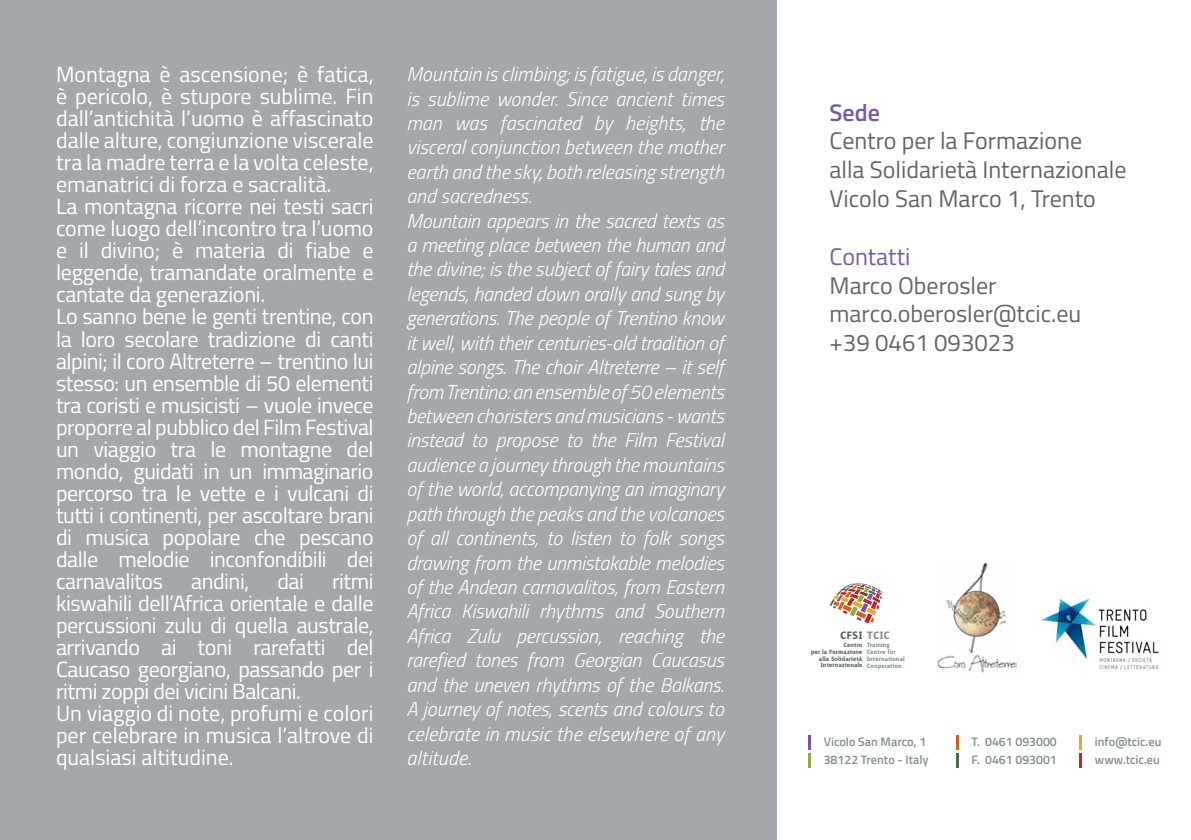
<style>
.page{position:relative;width:1191px;height:840px;background:#fff}
.page>*{position:absolute;margin:0;border:0;box-sizing:border-box;transform-origin:0 0}
.t1{font:24px/28.8px "Titillium";color:#636466}
.t2{font:24px "Titillium";color:#7958a5}
.t3{font:600 24px "Titillium";color:#7958a5}
.t4{font:22px/22px "Titillium";letter-spacing:-.02em;color:#fff}
.t5{font:italic 300 20px/24.4px "Titillium";letter-spacing:-.01em;color:#fff}
.t6{font:700 13.8px "Surface";color:#555f61}
.t7{font:600 12.4px/18.4px "Titillium";color:#828d90}
.t8{font:700 8px/6.6px "Surface";color:#555f61;text-align:right}
.t9{font:700 8px/6.6px "Surface";color:#828d90}
.s1{color:#828d90}
</style>
<div class="page">
<div style="left:0;top:0;width:776px;height:839px;background:#a2a8ab"></div>
<hr style="left:1079px;top:734px;width:3px;height:14px;background:#e5a923">
<hr style="left:1079px;top:752px;width:3px;height:14px;background:#c72127">
<hr style="left:955px;top:734px;width:3px;height:14px;background:#d2611c">
<hr style="left:955px;top:752px;width:3px;height:14px;background:#556940">
<hr style="left:808px;top:734px;width:3px;height:14px;background:#7c51a1">
<hr style="left:808px;top:752px;width:3px;height:14px;background:#91a93e">
<svg style="left:829px;top:583px;width:53px;height:40px"></svg>
<img style="left:1036px;top:598px;width:125px;height:72px">
<img style="left:937px;top:562px;width:79px;height:111px">
<p class="t4" style="left:56px;top:62px;width:319px">Montagna è ascensione; è fatica, è pericolo, è stupore sublime. Fin dall’antichità l’uomo è affascinato dalle alture, congiunzione viscerale tra la madre terra e la volta celeste, emanatrici di forza e sacralità.<br>La montagna ricorre nei testi sacri come luogo dell’incontro tra l’uomo e il divino; è materia di fiabe e leggende, tramandate oralmente e cantate da generazioni.<br>Lo sanno bene le genti trentine, con la loro secolare tradizione di canti alpini; il coro Altreterre – trentino lui stesso: un ensemble di 50 elementi tra coristi e musicisti – vuole invece proporre al pubblico del Film Festival un viaggio tra le montagne del mondo, guidati in un immaginario percorso tra le vette e i vulcani di tutti i continenti, per ascoltare brani di musica popolare che pescano dalle melodie inconfondibili dei carnavalitos</p>
<p class="t4" style="left:191px;top:568px;width:60px">andini,</p>
<p class="t4" style="left:277px;top:568px;width:28px">dai</p>
<p class="t4" style="left:56px;top:568px;width:319px;text-indent:276px">ritmi kiswahili dell’Africa orientale e dalle percussioni zulu di quella australe, arrivando ai toni rarefatti del<br>Caucaso georgiano, passando per i ritmi zoppi dei vicini Balcani.<br>Un viaggio di note, profumi e colori per celebrare in musica l’altrove di qualsiasi altitudine.</p>
<p class="t5" style="left:406px;top:61px;width:319px">Mountain is climbing; is fatigue, is danger, is sublime wonder. Since ancient times man was fascinated by heights, the visceral conjunction between the mother earth and the sky, both releasing strength and sacredness.<br>Mountain appears in the sacred texts as a meeting place between the human and the divine; is the subject of fairy tales and legends, handed down orally and sung by generations. The people of Trentino know it well, with their centuries-old tradition of alpine songs. The choir Altreterre – it self from Trentino: an ensemble of 50 elements between choristers and musicians - wants instead to propose to the Film Festival audience a journey through the mountains of the world, accompanying an imaginary path through the peaks and the volcanoes of all continents, to listen to folk songs drawing from the unmistakable melodies of the Andean carnavalitos, from Eastern Africa Kiswahili rhythms and Southern Africa Zulu percussion, reaching the rarefied tones from Georgian Caucasus and the uneven rhythms of the Balkans.<br>A journey of notes, scents and colours to celebrate in music the elsewhere of any altitude.</p>
<p class="t3" style="left:829px;top:94px;width:52px">Sede</p>
<p class="t1" style="left:829px;top:125px;width:298px">Centro per la Formazione<br>alla Solidarietà Internazionale<br>Vicolo San Marco 1, Trento</p>
<p class="t2" style="left:829px;top:239px;width:82px">Contatti</p>
<p class="t1" style="left:829px;top:269px;width:253px">Marco Oberosler marco.oberosler@tcic.eu +39 0461 093023</p>
<p class="t6" style="left:840px;top:629px;width:51px">CFSI <span class="s1">TCIC</span></p>
<p class="t8" style="left:811px;top:641px;width:53px">Centro<br>per la Formazione alla Solidarietà<br>Internazionale</p>
<p class="t9" style="left:867px;top:641px;width:40px">Training<br>Centre for<br>International<br>Cooperation</p>
<p class="t7" style="left:823px;top:731px;width:106px">Vicolo San Marco, 1<br>38122 Trento - Italy</p>
<p class="t7" style="left:971px;top:731px;width:87px">T. 0461 093000<br>F. 0461 093001</p>
<p class="t7" style="left:1095px;top:731px;width:68px">info@tcic.eu www.tcic.eu</p>
</div>
